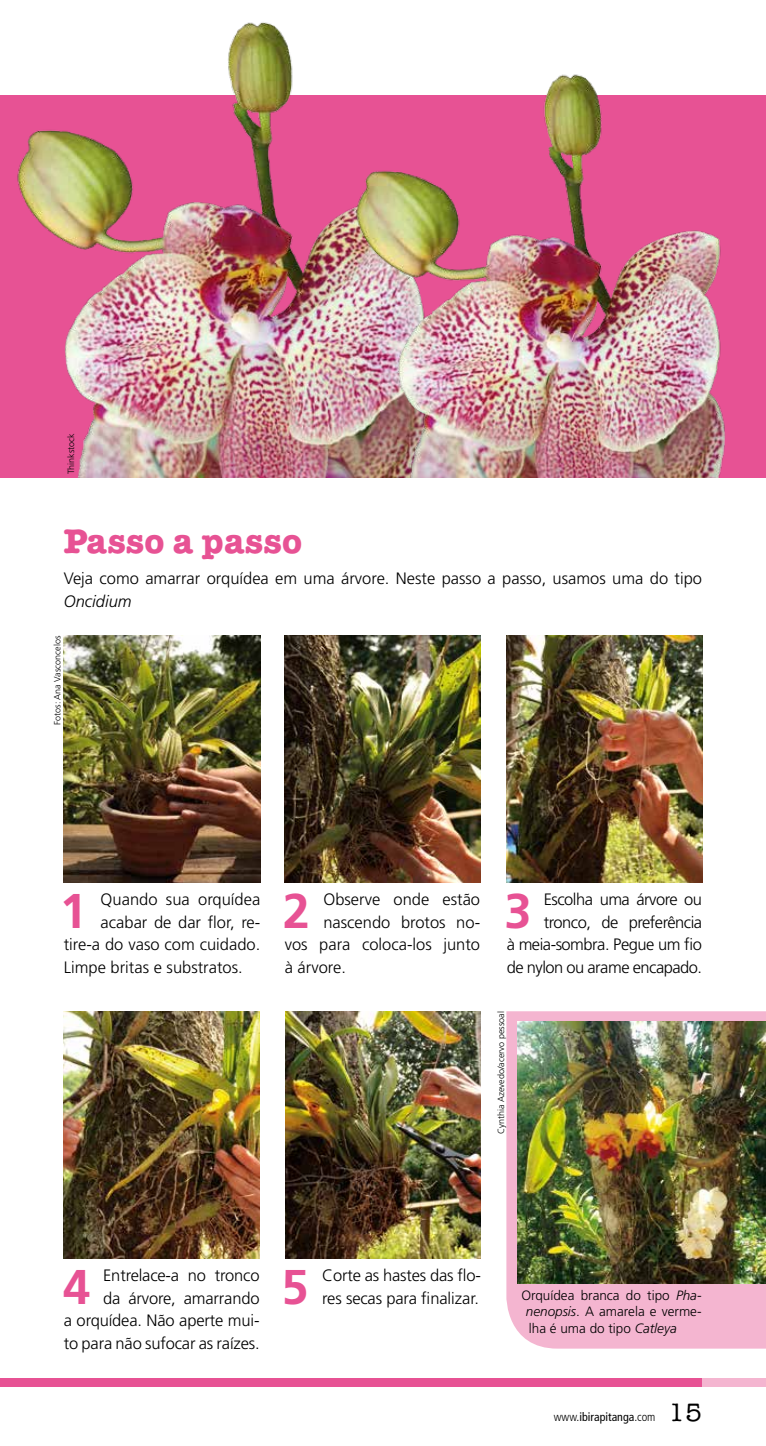
<style>
.page{position:relative;width:766px;height:1446px;background:#fff}
.page>*{position:absolute;margin:0;border:0;box-sizing:border-box;transform-origin:0 0}
.t1{font:700 48.75px "Frutiger LT Std";color:#e75294}
.t2{font:700 34.5px "American Typewriter Std";color:#e75294}
.t3{font:300 16.5px/22.5px "Frutiger LT Std";letter-spacing:-.01em;color:#000;text-align:right}
.t4{font:300 16.5px/22.5px "Frutiger LT Std";letter-spacing:-.03em;color:#000;text-align:right}
.t5{font:italic 300 16.5px "Frutiger LT Std";color:#000}
.t6{font:300 13.5px/16.5px "Frutiger LT Std";color:#000;text-align:justify}
.t7{font:condensed 12px "Frutiger LT Std";color:#000}
.t8{font:300 9px "Frutiger LT Std";color:#000}
.s1{font-style:italic}
.s2{font-weight:300}
.s3{font-family:"American Typewriter Std";font-weight:500;font-stretch:normal;font-size:25.5px}
</style>
<div class="page">
<div style="left:0;top:1378px;width:702px;height:9px;background:#e75294"></div>
<div style="left:702px;top:1378px;width:63px;height:9px;background:#f4b5d0"></div>
<img style="left:64px;top:636px;width:196px;height:246px">
<img style="left:64px;top:1011px;width:195px;height:247px">
<div style="left:506px;top:1011px;width:259px;height:337px;background:#f4b5d0"></div>
<img style="left:285px;top:636px;width:195px;height:246px">
<img style="left:285px;top:1011px;width:195px;height:247px">
<img style="left:517px;top:1022px;width:248px;height:261px">
<img style="left:506px;top:636px;width:196px;height:246px">
<img style="left:0;top:22px;width:327px;height:455px">
<img style="left:327px;top:74px;width:438px;height:403px">
<p class="t8" style="left:66px;top:474px;width:43px;rotate:-90deg">Thinkstock</p>
<h2 class="t2" style="left:64px;top:521px;width:240px">Passo a passo</h2>
<p class="t3" style="left:64px;top:568px;width:639px">Veja como amarrar orquídea em uma árvore. Neste passo a passo, usamos uma do tipo</p>
<p class="t5" style="left:64px;top:592px;width:69px">Oncidium</p>
<p class="t8" style="left:52px;top:725px;width:91px;rotate:-90deg">Fotos: Ana Vasconcelos</p>
<h1 class="t1" style="left:60px;top:882px;width:29px">1</h1>
<p class="t3" style="left:101px;top:888px;width:161px">Quando sua orquídea</p>
<p class="t3" style="left:101px;top:911px;width:161px">acabar de dar flor, re-</p>
<p class="t3" style="left:64px;top:933px;width:198px">tire-a do vaso com cuidado.</p>
<p class="t3" style="left:64px;top:956px;width:180px">Limpe britas e substratos.</p>
<h1 class="t1" style="left:283px;top:882px;width:29px">2</h1>
<p class="t3" style="left:323px;top:888px;width:158px">Observe onde estão</p>
<p class="t3" style="left:323px;top:911px;width:158px">nascendo brotos no-</p>
<p class="t3" style="left:285px;top:933px;width:197px">vos para coloca-los junto</p>
<p class="t3" style="left:285px;top:956px;width:63px">à árvore.</p>
<p class="t4" style="left:506px;top:888px;width:197px">Escolha uma árvore ou tronco, de preferência<br>à meia-sombra. Pegue um fio de nylon ou arame encapado.</p>
<h1 class="t1" style="left:504px;top:882px;width:29px">3</h1>
<p class="t8" style="left:496px;top:1134px;width:125px;rotate:-90deg">Cynthia Azevedo/acervo pessoal</p>
<p class="t3" style="left:64px;top:1264px;width:197px">Entrelace-a no tronco<br>da árvore, amarrando<br>a orquídea. Não aperte mui&shy;to para não sufocar as raízes.</p>
<h1 class="t1" style="left:281px;top:1258px;width:29px">5</h1>
<p class="t3" style="left:322px;top:1264px;width:160px;text-align:left">Corte as hastes das flo&shy;res secas para finalizar.</p>
<h1 class="t1" style="left:63px;top:1258px;width:29px">4</h1>
<p class="t6" style="left:525px;top:1287px;width:177px;text-indent:-4px">Orquídea branca do tipo <span class="s1">Pha&shy;nenopsis</span>. A amarela e verme&shy;lha é uma do tipo <span class="s1">Catleya</span></p>
<p class="t7" style="left:553px;top:1410px;width:150px"><span class="s2">www.</span>ibirapitanga<span class="s2">.com</span> <span class="s3">15</span></p>
</div>
